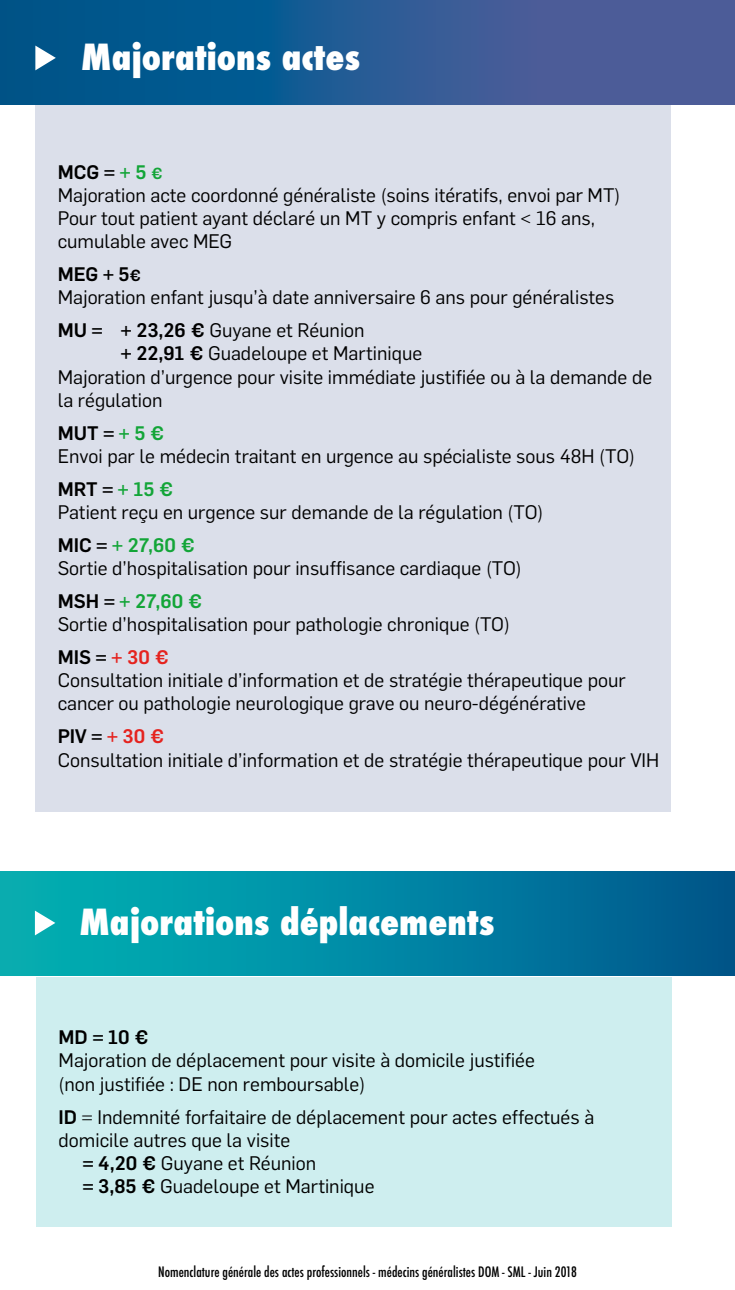
<style>
.page{position:relative;width:735px;height:1290px;background:#fff}
.page>*{position:absolute;margin:0;border:0;box-sizing:border-box;transform-origin:0 0}
.t1{font:800 condensed 35px "Futura";color:#fff}
.t2{font:19.25px/23.1px "Flama";color:#000}
.t3{font:500 19.25px "Flama";color:#000}
.t4{font:500 condensed 14px "Futura";color:#000}
.s1{font-weight:500}
.s2{font-weight:500;color:#13a538}
.s3{font-weight:500;font-size:15.75px;color:#13a538}
.s4{font-weight:500;font-size:15.75px}
.s5{font-weight:500;color:#e5231f}
</style>
<div class="page">
<div style="left:35px;top:105px;width:635px;height:706px;background:#dbdfea"></div>
<svg style="left:1px;top:1px;width:733px;height:103px"></svg>
<svg style="left:35px;top:46px;width:21px;height:24px"></svg>
<div style="left:0;top:872px;width:734px;height:103px;background:linear-gradient(to right,#02b6b7,#00598f)"></div>
<svg style="left:35px;top:910px;width:20px;height:25px"></svg>
<div style="left:36px;top:977px;width:635px;height:250px;background:#ceeeef"></div>
<h1 class="t1" style="left:81px;top:33px;width:280px">Majorations actes</h1>
<p class="t2" style="left:58px;top:159px;width:564px"><span class="s1">MCG =</span> <span class="s2">+ 5</span> <span class="s3">€<br></span>Majoration acte coordonné généraliste (soins itératifs, envoi par MT)<br>Pour tout patient ayant déclaré un MT y compris enfant &lt; 16 ans, cumulable avec MEG</p>
<p class="t2" style="left:58px;top:262px;width:558px"><span class="s1">MEG + 5</span><span class="s4">€<br></span>Majoration enfant jusqu’à date anniversaire 6 ans pour généralistes</p>
<p class="t2" style="left:58px;top:318px;width:308px"><span class="s1">MU = + 23,26 €</span> Guyane et Réunion</p>
<p class="t2" style="left:121px;top:341px;width:303px"><span class="s1">+ 22,91 €</span> Guadeloupe et Martinique</p>
<p class="t2" style="left:58px;top:364px;width:595px">Majoration d’urgence pour visite immédiate justifiée ou à la demande de</p>
<p class="t2" style="left:58px;top:387px;width:106px">la régulation</p>
<p class="t2" style="left:58px;top:420px;width:578px"><span class="s1">MUT =</span> <span class="s2">+ 5 €<br></span>Envoi par le médecin traitant en urgence au spécialiste sous 48H (TO)</p>
<p class="t2" style="left:58px;top:476px;width:487px"><span class="s1">MRT =</span> <span class="s2">+ 15 €<br></span>Patient reçu en urgence sur demande de la régulation (TO)</p>
<p class="t2" style="left:58px;top:532px;width:465px"><span class="s1">MIC =</span> <span class="s2">+ 27,60 €<br></span>Sortie d’hospitalisation pour insuffisance cardiaque (TO)</p>
<p class="t2" style="left:58px;top:588px;width:453px"><span class="s1">MSH =</span> <span class="s2">+ 27,60 €<br></span>Sortie d’hospitalisation pour pathologie chronique (TO)</p>
<p class="t2" style="left:58px;top:645px;width:569px"><span class="s1">MIS =</span> <span class="s5">+ 30 €<br></span>Consultation initiale d’information et de stratégie thérapeutique pour cancer ou pathologie neurologique grave ou neuro-dégénérative</p>
<p class="t2" style="left:58px;top:724px;width:602px"><span class="s1">PIV =</span> <span class="s5">+ 30 €<br></span>Consultation initiale d’information et de stratégie thérapeutique pour VIH</p>
<h1 class="t1" style="left:80px;top:898px;width:416px">Majorations déplacements</h1>
<p class="t3" style="left:59px;top:1023px;width:91px">MD = 10 €</p>
<p class="t2" style="left:59px;top:1048px;width:477px">Majoration de déplacement pour visite à domicile justifiée (non justifiée : DE non remboursable)</p>
<p class="t2" style="left:59px;top:1104px;width:537px"><span class="s1">ID</span> = Indemnité forfaitaire de déplacement pour actes effectués à</p>
<p class="t2" style="left:59px;top:1127px;width:233px">domicile autres que la visite</p>
<p class="t2" style="left:83px;top:1150px;width:235px"><span class="s1">= 4,20 €</span> Guyane et Réunion</p>
<p class="t2" style="left:83px;top:1173px;width:293px"><span class="s1">= 3,85 €</span> Guadeloupe et Martinique</p>
<p class="t4" style="left:158px;top:1262px;width:420px">Nomenclature générale des actes professionnels - médecins généralistes DOM - SML - Juin 2018</p>
</div>
